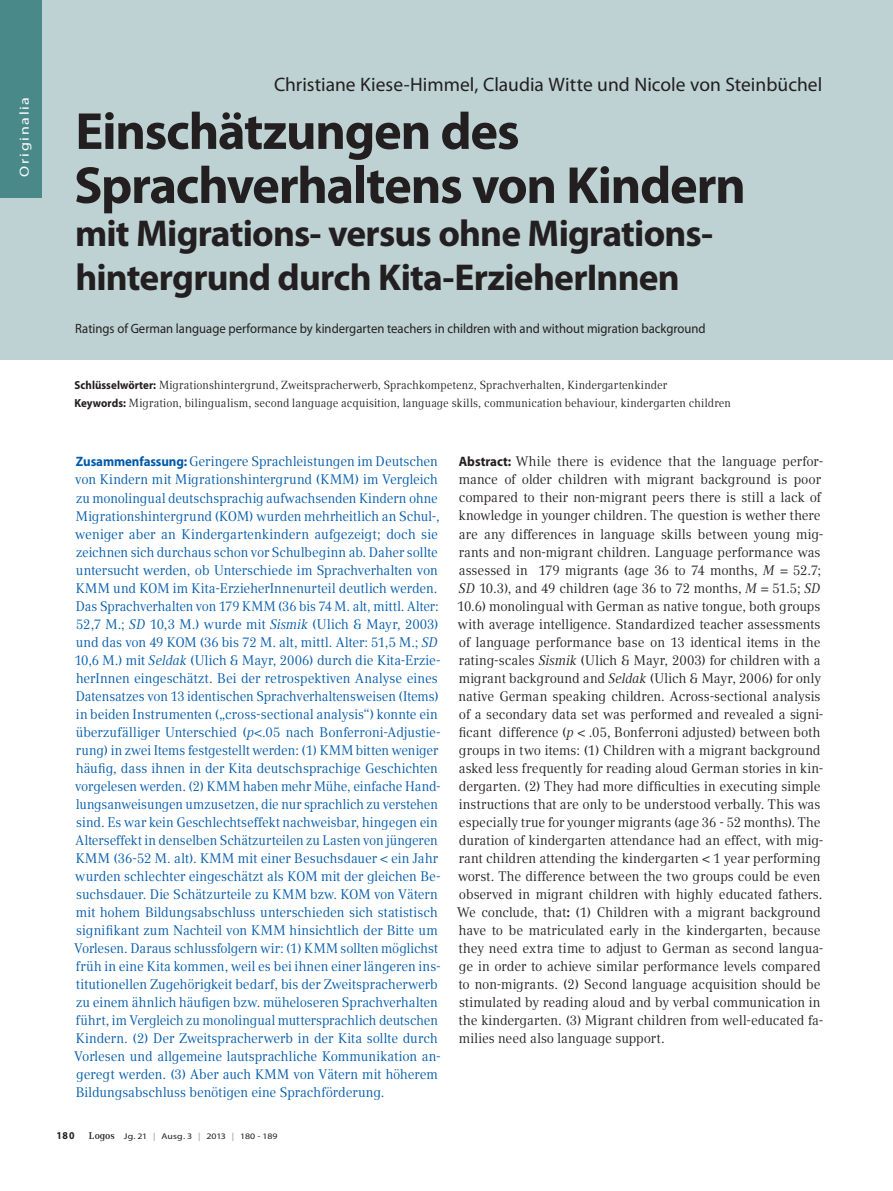
<style>
.page{position:relative;width:893px;height:1191px;background:#fff}
.page>*{position:absolute;margin:0;border:0;box-sizing:border-box;transform-origin:0 0}
.t1{font:700 52.5px/54px "Myriad Pro";letter-spacing:-.025em;color:#231f20}
.t2{font:700 37.5px/43.5px "Myriad Pro";letter-spacing:-.025em;color:#231f20}
.t3{font:19.5px "Myriad Pro";color:#231f20}
.t4{font:13.8px/18px "Compatil Text LT Pro";letter-spacing:-.01em;color:#015aaa;scale:.96 1}
.t5{font:13.8px/18px "Compatil Text LT Pro";color:#231f20;scale:.96 1}
.t6{font:13.5px "Myriad Pro";color:#231f20;scale:.94 1}
.t7{font:13.2px "Myriad Pro";letter-spacing:.105em;color:#fff;scale:1.21 1}
.t8{font:11.7px/18px "Compatil Text LT Pro";letter-spacing:.005em;color:#231f20;scale:.94 1}
.t9{font:700 10.5px "Myriad Pro";color:#231f20;scale:.94 1}
.t10{font:8.4px "Myriad Pro";letter-spacing:.005em;color:#231f20;scale:1.18 1}
.s1{font-family:"Myriad Pro";font-weight:700}
.s2{font-family:"Myriad Pro";font-weight:700;font-size:13.65px}
.s3{font-style:italic}
.s4{font-weight:700}
.s5{font-family:"Compatil Text LT Pro";font-weight:700;font-size:9.75px}
.s6{color:#939598}
</style>
<div class="page">
<div style="left:0;top:0;width:43px;height:198px;background:#498989"></div>
<div style="left:42px;top:0;width:851px;height:359px;background:#bed2d3"></div>
<div style="left:0;top:198px;width:43px;height:161px;background:#bed2d3"></div>
<p class="t7" style="left:16px;top:176px;width:67px;rotate:-90deg">Originalia</p>
<h3 class="t3" style="left:274px;top:73px;width:550px">Christiane Kiese-Himmel, Claudia Witte und Nicole von Steinbüchel</h3>
<h1 class="t1" style="left:74px;top:102px;width:673px">Einschätzungen des<br>Sprachverhaltens von Kindern</h1>
<h2 class="t2" style="left:75px;top:211px;width:637px">mit Migrations- versus ohne Migrations&shy;hintergrund durch Kita-ErzieherInnen</h2>
<p class="t6" style="left:75px;top:321px;width:672px">Ratings of German language performance by kindergarten teachers in children with and without migration background</p>
<p class="t8" style="left:75px;top:376px;width:700px"><span class="s1">Schlüsselwörter:</span> Migrationshintergrund, Zweitspracherwerb, Sprachkompetenz, Sprachverhalten, Kindergartenkinder<br><span class="s1">Keywords:</span> Migration, bilingualism, second language acquisition, language skills, communication behaviour, kindergarten children</p>
<p class="t4" style="left:74px;top:453px;width:383px"><span class="s2">Zusammenfassung:</span> Geringere Sprachleistungen im Deutschen von Kindern mit Migrationshintergrund (KMM) im Vergleich zu monolingual deutschsprachig aufwachsenden Kindern ohne Migrationshintergrund (KOM) wurden mehrheitlich an Schul-, weniger aber an Kindergartenkindern aufgezeigt; doch sie zeichnen sich durchaus schon vor Schulbeginn ab. Daher sollte untersucht werden, ob Unterschiede im Sprachverhalten von KMM und KOM im Kita-ErzieherInnenurteil deutlich werden.<br>Das Sprachverhalten von 179 KMM (36 bis 74 M. alt, mittl. Alter:<br>52,7 M.; <span class="s3">SD</span> 10,3 M.) wurde mit <span class="s3">Sismik</span> (Ulich &amp; Mayr, 2003) und das von 49 KOM (36 bis 72 M. alt, mittl. Alter: 51,5 M.; <span class="s3">SD </span>10,6 M.) mit <span class="s3">Seldak</span> (Ulich &amp; Mayr, 2006) durch die Kita-Erzie&shy;herInnen eingeschätzt. Bei der retrospektiven Analyse eines Datensatzes von 13 identischen Sprachverhaltensweisen (Items) in beiden Instrumenten („cross-sectional analysis“) konnte ein überzufälliger Unterschied (<span class="s3">p</span>&lt;.05 nach Bonferroni-Adjustie&shy;rung) in zwei Items festgestellt werden: (1) KMM bitten weniger häufig, dass ihnen in der Kita deutschsprachige Geschichten vorgelesen werden. (2) KMM haben mehr Mühe, einfache Hand&shy;lungsanweisungen umzusetzen, die nur sprachlich zu verstehen sind. Es war kein Geschlechtseffekt nachweisbar, hingegen ein Alterseffekt in denselben Schätzurteilen zu Lasten von jüngeren KMM (36-52 M. alt). KMM mit einer Besuchsdauer &lt; ein Jahr wurden schlechter eingeschätzt als KOM mit der gleichen Be&shy;suchsdauer. Die Schätzurteile zu KMM bzw. KOM von Vätern mit hohem Bildungsabschluss unterschieden sich statistisch signifikant zum Nachteil von KMM hinsichtlich der Bitte um Vorlesen. Daraus schlussfolgern wir: (1) KMM sollten möglichst früh in eine Kita kommen, weil es bei ihnen einer längeren ins&shy;titutionellen Zugehörigkeit bedarf, bis der Zweitspracherwerb zu einem ähnlich häufigen bzw. müheloseren Sprachverhalten führt, im Vergleich zu monolingual muttersprachlich deutschen Kindern. (2) Der Zweitspracherwerb in der Kita sollte durch Vorlesen und allgemeine lautsprachliche Kommunikation an&shy;geregt werden. (3) Aber auch KMM von Vätern mit höherem Bildungsabschluss benötigen eine Sprachförderung.</p>
<p class="t5" style="left:457px;top:453px;width:383px"><span class="s2">Abstract:</span> While there is evidence that the language perfor&shy;mance of older children with migrant background is poor compared to their non-migrant peers there is still a lack of knowledge in younger children. The question is wether there are any differences in language skills between young mig&shy;rants and non-migrant children. Language performance was assessed in 179 migrants (age 36 to 74 months, <span class="s3">M</span> = 52.7; <span class="s3">SD</span> 10.3), and 49 children (age 36 to 72 months, <span class="s3">M</span> = 51.5; <span class="s3">SD </span>10.6) monolingual with German as native tongue, both groups with average intelligence. Standardized teacher assessments of language performance base on 13 identical items in the rating-scales <span class="s3">Sismik</span> (Ulich &amp; Mayr, 2003) for children with a migrant background and <span class="s3">Seldak</span> (Ulich &amp; Mayr, 2006) for only native German speaking children. Across-sectional analysis of a secondary data set was performed and revealed a signi&shy;ficant difference (<span class="s3">p</span> &lt; .05, Bonferroni adjusted) between both groups in two items: (1) Children with a migrant background asked less frequently for reading aloud German stories in kin&shy;dergarten. (2) They had more difficulties in executing simple instructions that are only to be understood verbally. This was especially true for younger migrants (age 36 - 52 months). The duration of kindergarten attendance had an effect, with mig&shy;rant children attending the kindergarten &lt; 1 year performing worst. The difference between the two groups could be even observed in migrant children with highly educated fathers.<br>We conclude, that<span class="s4">:</span> (1) Children with a migrant background have to be matriculated early in the kindergarten, because they need extra time to adjust to German as second langua&shy;ge in order to achieve similar performance levels compared to non-migrants. (2) Second language acquisition should be stimulated by reading aloud and by verbal communication in the kindergarten. (3) Migrant children from well-educated fa&shy;milies need also language support.</p>
<p class="t9" style="left:57px;top:1128px;width:21px">180</p>
<p class="t10" style="left:89px;top:1131px;width:161px"><span class="s5">Logos</span> Jg. 21 <span class="s6">|</span> Ausg. 3 <span class="s6">|</span> 2013 <span class="s6">|</span> 180 - 189</p>
</div>
